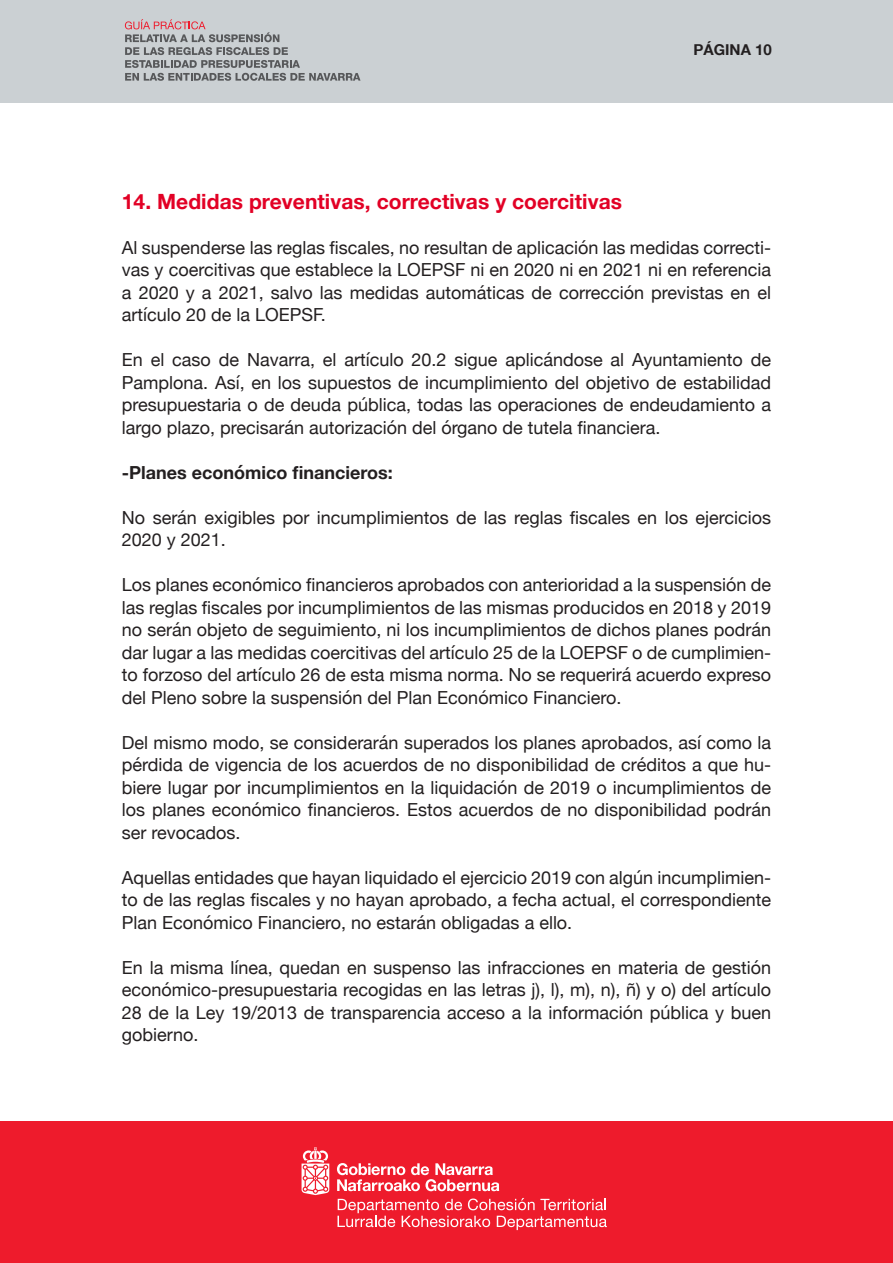
<style>
.page{position:relative;width:893px;height:1263px;background:#fff}
.page>*{position:absolute;margin:0;border:0;box-sizing:border-box;transform-origin:0 0}
.t1{font:700 21px "Helvetica Neue";letter-spacing:.005em;color:#e20025}
.t2{font:18px/22.5px "Helvetica Neue";color:#231f20;text-align:justify}
.t3{font:700 18px "Helvetica Neue";color:#231f20}
.t4{font:700 15px "Helvetica 75";color:#231f20}
</style>
<div class="page">
<div style="left:0;top:0;width:893px;height:102px;background:#cbd0d3"></div>
<div style="left:0;top:1122px;width:893px;height:141px;background:#ee1b2c"></div>
<svg style="left:302px;top:1147px;width:27px;height:48px"></svg>
<svg style="left:337px;top:1163px;width:162px;height:28px"></svg>
<svg style="left:337px;top:1198px;width:270px;height:32px"></svg>
<svg style="left:125px;top:19px;width:236px;height:62px"></svg>
<p class="t4" style="left:693px;top:41px;width:80px">PÁGINA 10</p>
<p class="t1" style="left:122px;top:185px;width:502px">14. Medidas preventivas, correctivas y coercitivas</p>
<p class="t2" style="left:122px;top:237px;width:651px">Al suspenderse las reglas fiscales, no resultan de aplicación las medidas correcti&shy;vas y coercitivas que establece la LOEPSF ni en 2020 ni en 2021 ni en referencia a 2020 y a 2021, salvo las medidas automáticas de corrección previstas en el artículo 20 de la LOEPSF.</p>
<p class="t2" style="left:122px;top:350px;width:651px">En el caso de Navarra, el artículo 20.2 sigue aplicándose al Ayuntamiento de Pamplona. Así, en los supuestos de incumplimiento del objetivo de estabilidad presupuestaria o de deuda pública, todas las operaciones de endeudamiento a largo plazo, precisarán autorización del órgano de tutela financiera.</p>
<p class="t3" style="left:122px;top:458px;width:272px">-Planes económico financieros:</p>
<p class="t2" style="left:122px;top:507px;width:651px">No serán exigibles por incumplimientos de las reglas fiscales en los ejercicios<br>2020 y 2021.</p>
<p class="t2" style="left:122px;top:575px;width:651px">Los planes económico financieros aprobados con anterioridad a la suspensión de las reglas fiscales por incumplimientos de las mismas producidos en 2018 y 2019 no serán objeto de seguimiento, ni los incumplimientos de dichos planes podrán dar lugar a las medidas coercitivas del artículo 25 de la LOEPSF o de cumplimien&shy;to forzoso del artículo 26 de esta misma norma. No se requerirá acuerdo expreso del Pleno sobre la suspensión del Plan Económico Financiero.</p>
<p class="t2" style="left:122px;top:732px;width:651px">Del mismo modo, se considerarán superados los planes aprobados, así como la pérdida de vigencia de los acuerdos de no disponibilidad de créditos a que hu&shy;biere lugar por incumplimientos en la liquidación de 2019 o incumplimientos de los planes económico financieros. Estos acuerdos de no disponibilidad podrán ser revocados.</p>
<p class="t2" style="left:122px;top:867px;width:651px">Aquellas entidades que hayan liquidado el ejercicio 2019 con algún incumplimien&shy;to de las reglas fiscales y no hayan aprobado, a fecha actual, el correspondiente Plan Económico Financiero, no estarán obligadas a ello.</p>
<p class="t2" style="left:122px;top:957px;width:651px">En la misma línea, quedan en suspenso las infracciones en materia de gestión económico-presupuestaria recogidas en las letras j), l), m), n), ñ) y o) del artículo 28 de la Ley 19/2013 de transparencia acceso a la información pública y buen gobierno.</p>
</div>
